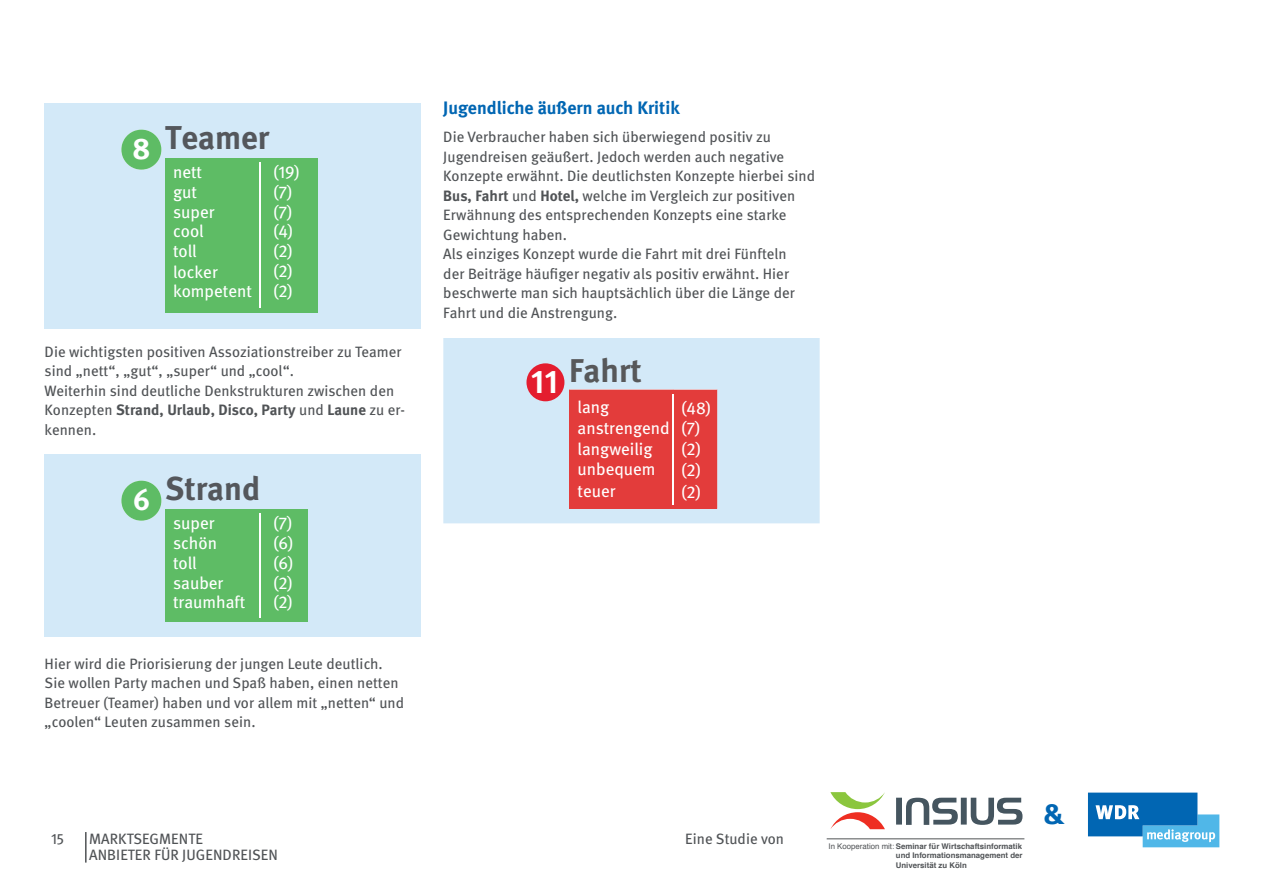
<style>
.page{position:relative;width:1263px;height:893px;background:#fff}
.page>*{position:absolute;margin:0;border:0;box-sizing:border-box;transform-origin:0 0}
.t1{font:700 33px "Meta";color:#54575c}
.t2{font:700 32.85px "Meta";color:#57585a}
.t3{font:32.85px "Meta Bold Expert";color:#fff}
.t4{font:700 30px "Meta";color:#0166b3}
.t5{font:700 18px "Meta";color:#0166b3}
.t6{font:17.25px/19.6px "Meta";color:#fff}
.t7{font:17.1px/20.9px "Meta";color:#fff}
.t8{font:15px/19.5px "Meta";letter-spacing:.005em;color:#505356}
.t9{font:15px "Meta Book Expert";color:#505356}
.t10{font:700 7.8px/9.4px "Helvetica";color:#505356;text-align:justify}
.s1{font-family:"Meta Book Caps Expert"}
.s2{font-weight:700}
.s3{font-weight:400}
</style>
<div class="page">
<hr style="left:827px;top:838px;width:197px;height:1px;background:#505356">
<svg style="left:830px;top:792px;width:55px;height:37px"></svg>
<svg style="left:896px;top:798px;width:126px;height:27px"></svg>
<svg style="left:1088px;top:793px;width:131px;height:54px"></svg>
<hr style="left:85px;top:832px;width:2px;height:31px;background:#505356">
<div style="left:45px;top:103px;width:376px;height:226px;background:#d3e9f8"></div>
<div style="left:260px;top:158px;width:58px;height:155px;background:#5ebc65"></div>
<div style="left:165px;top:158px;width:95px;height:155px;background:#5ebc65"></div>
<hr style="left:259px;top:162px;width:2px;height:145px;background:#fff">
<svg style="left:121px;top:130px;width:40px;height:40px;background:#77c584"></svg>
<div style="left:45px;top:454px;width:376px;height:182px;background:#d3e9f8"></div>
<div style="left:260px;top:509px;width:47px;height:113px;background:#5ebc65"></div>
<div style="left:165px;top:509px;width:95px;height:113px;background:#5ebc65"></div>
<hr style="left:259px;top:513px;width:2px;height:105px;background:#fff">
<svg style="left:121px;top:481px;width:40px;height:40px;background:#77c584"></svg>
<div style="left:443px;top:338px;width:377px;height:185px;background:#d3e9f8"></div>
<div style="left:569px;top:389px;width:148px;height:120px;background:#e33c3b"></div>
<hr style="left:672px;top:395px;width:2px;height:110px;background:#fff">
<div style="left:526px;top:363px;width:38px;height:38px;background:#e41d2f;border-radius:50%"></div>
<h1 class="t1" style="left:133px;top:118px;width:138px"><sub>8</sub> Teamer</h1>
<p class="t6" style="left:173px;top:162px;width:46px">nett gut super cool toll locker</p>
<p class="t6" style="left:173px;top:280px;width:80px">kompetent</p>
<p class="t6" style="left:273px;top:162px;width:28px">(<span class="s1">19</span>) (<span class="s1">7</span>) (<span class="s1">7</span>) (<span class="s1">4</span>) (<span class="s1">2</span>) (<span class="s1">2</span>) (<span class="s1">2</span>)</p>
<p class="t8" style="left:45px;top:342px;width:362px">Die wichtigsten positiven Assoziationstreiber zu Teamer sind „nett“, „gut“, „super“ und „cool“.<br>Weiterhin sind deutliche Denkstrukturen zwischen den Konzepten <span class="s2">Strand, Urlaub, Disco, Party</span> und <span class="s2">Laune</span> zu er&shy;kennen.</p>
<h1 class="t1" style="left:133px;top:469px;width:129px"><sub>6</sub> Strand</h1>
<p class="t6" style="left:173px;top:513px;width:74px">super schön<br>toll sauber traumhaft</p>
<p class="t6" style="left:273px;top:513px;width:21px;text-align:justify">(<span class="s1">7</span>) (<span class="s1">6</span>) (<span class="s1">6</span>) (<span class="s1">2</span>) (<span class="s1">2</span>)</p>
<p class="t8" style="left:45px;top:654px;width:361px">Hier wird die Priorisierung der jungen Leute deutlich.<br>Sie wollen Party machen und Spaß haben, einen netten Betreuer (Teamer) haben und vor allem mit „netten“ und „coolen“ Leuten zusammen sein.</p>
<p class="t5" style="left:443px;top:97px;width:238px">Jugendliche äußern auch Kritik</p>
<p class="t8" style="left:443px;top:127px;width:373px">Die Verbraucher haben sich überwiegend positiv zu Jugendreisen geäußert. Jedoch werden auch negative Konzepte erwähnt. Die deutlichsten Konzepte hierbei sind <span class="s2">Bus, Fahrt</span> und <span class="s2">Hotel,</span> welche im Vergleich zur positiven Erwähnung des entsprechenden Konzepts eine starke Gewichtung haben.<br>Als einziges Konzept wurde die Fahrt mit drei Fünfteln<br>der Beiträge häufiger negativ als positiv erwähnt. Hier beschwerte man sich hauptsächlich über die Länge der Fahrt und die Anstrengung.</p>
<h2 class="t3" style="left:531px;top:362px;width:28px">11</h2>
<h2 class="t2" style="left:569px;top:351px;width:74px">Fahrt</h2>
<p class="t7" style="left:578px;top:397px;width:94px">lang anstrengend langweilig unbequem teuer</p>
<p class="t7" style="left:681px;top:397px;width:31px">(<span class="s1">48</span>)</p>
<p class="t7" style="left:681px;top:418px;width:21px">(<span class="s1">7</span>) (<span class="s1">2</span>)</p>
<p class="t7" style="left:681px;top:481px;width:21px">(<span class="s1">2</span>)</p>
<p class="t7" style="left:681px;top:459px;width:21px">(<span class="s1">2</span>)</p>
<p class="t9" style="left:51px;top:829px;width:15px">15</p>
<p class="t8" style="left:685px;top:829px;width:100px">Eine Studie von</p>
<p class="t8" style="left:89px;top:830px;width:190px;line-height:16.5px">MARKTSEGMENTE<br>ANBIETER FÜR JUGENDREISEN</p>
<p class="t10" style="left:896px;top:842px;width:128px;text-indent:-67px"><span class="s3">In Kooperation mit:</span> Seminar für Wirtschaftsinformatik und Informationsmanagement der Universität zu Köln</p>
<h3 class="t4" style="left:1043px;top:795px;width:23px">&amp;</h3>
</div>
